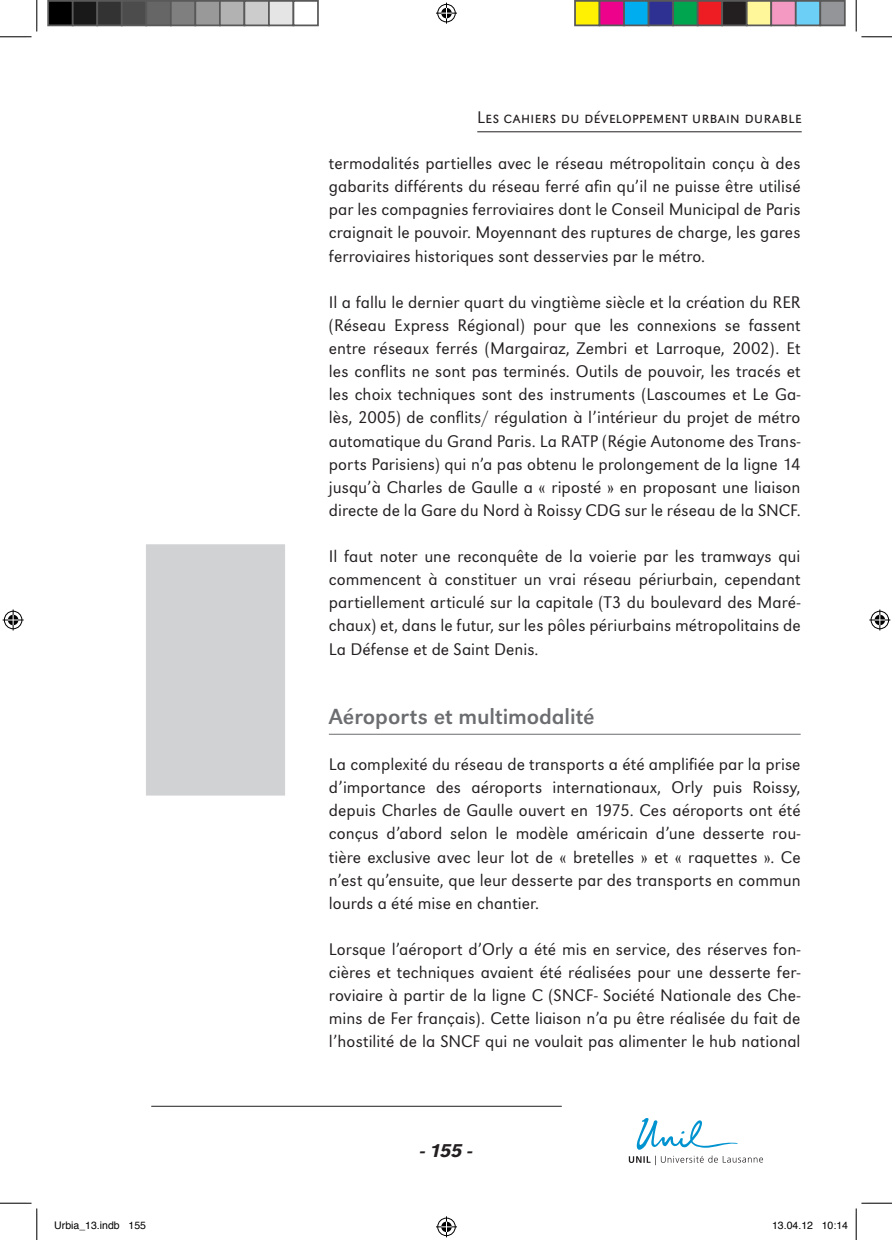
<style>
.page{position:relative;width:893px;height:1240px;background:#fff}
.page>*{position:absolute;margin:0;border:0;box-sizing:border-box;transform-origin:0 0}
.t1{font:22.75px "URW Grotesk T";letter-spacing:-.005em;color:#6c6d70}
.t2{font:italic 500 19.25px "URW Grotesk T";color:#231f20}
.t3{font:300 17.5px/23.1px "URW Grotesk T";letter-spacing:.005em;color:#231f20;text-align:justify}
.t4{font:300 17.5px "URW Grotesk SCT";letter-spacing:.005em;color:#231f20}
.t5{font:10.5px "Helvetica";color:#000}
</style>
<div class="page">
<hr style="left:477px;top:131px;width:324px;height:1px;background:#231f20">
<svg style="left:628px;top:1118px;width:135px;height:48px"></svg>
<div style="left:146px;top:544px;width:139px;height:251px;background:#d1d2d4"></div>
<hr style="left:151px;top:1105px;width:410px;height:1px;background:#231f20">
<hr style="left:329px;top:733px;width:471px;height:1px;background:#6c6d70">
<hr style="left:0;top:36px;width:32px;height:1px;background:#000">
<hr style="left:861px;top:36px;width:30px;height:1px;background:#000">
<hr style="left:0;top:1202px;width:32px;height:1px;background:#000">
<hr style="left:861px;top:1202px;width:30px;height:1px;background:#000">
<hr style="left:36px;top:0;width:1px;height:32px;background:#000">
<hr style="left:36px;top:1208px;width:1px;height:31px;background:#000">
<hr style="left:855px;top:0;width:1px;height:32px;background:#000">
<hr style="left:855px;top:1208px;width:1px;height:31px;background:#000">
<svg style="left:436px;top:3px;width:21px;height:21px"></svg>
<svg style="left:436px;top:1216px;width:21px;height:21px"></svg>
<svg style="left:3px;top:609px;width:21px;height:21px"></svg>
<svg style="left:869px;top:609px;width:20px;height:21px"></svg>
<div style="left:48px;top:1px;width:25px;height:24px;background:#000"></div>
<div style="left:47px;top:0;width:27px;height:26px;border:2px solid #595959"></div>
<div style="left:73px;top:1px;width:24px;height:24px;background:#191919"></div>
<div style="left:72px;top:0;width:26px;height:26px;border:2px solid #595959"></div>
<div style="left:97px;top:1px;width:25px;height:24px;background:#333"></div>
<div style="left:96px;top:0;width:26px;height:26px;border:2px solid #595959"></div>
<div style="left:122px;top:1px;width:24px;height:24px;background:#4c4c4c"></div>
<div style="left:121px;top:0;width:26px;height:26px;border:2px solid #595959"></div>
<div style="left:146px;top:1px;width:25px;height:24px;background:#666"></div>
<div style="left:145px;top:0;width:27px;height:26px;border:2px solid #595959"></div>
<div style="left:171px;top:1px;width:24px;height:24px;background:#7f7f7f"></div>
<div style="left:170px;top:0;width:26px;height:26px;border:2px solid #595959"></div>
<div style="left:195px;top:1px;width:25px;height:24px;background:#999"></div>
<div style="left:194px;top:0;width:26px;height:26px;border:2px solid #595959"></div>
<div style="left:220px;top:1px;width:24px;height:24px;background:#b2b2b2"></div>
<div style="left:219px;top:0;width:26px;height:26px;border:2px solid #595959"></div>
<div style="left:244px;top:1px;width:25px;height:24px;background:#ccc"></div>
<div style="left:243px;top:0;width:27px;height:26px;border:2px solid #595959"></div>
<div style="left:269px;top:1px;width:24px;height:24px;background:#e5e5e5"></div>
<div style="left:268px;top:0;width:26px;height:26px;border:2px solid #595959"></div>
<div style="left:292px;top:0;width:26px;height:26px;border:2px solid #595959"></div>
<div style="left:574px;top:1px;width:25px;height:24px;background:#fff101"></div>
<div style="left:574px;top:0;width:26px;height:26px;border:2px solid #595959"></div>
<div style="left:599px;top:1px;width:24px;height:24px;background:#ed028c"></div>
<div style="left:598px;top:0;width:26px;height:26px;border:2px solid #595959"></div>
<div style="left:623px;top:1px;width:25px;height:24px;background:#00aeef"></div>
<div style="left:623px;top:0;width:26px;height:26px;border:2px solid #595959"></div>
<div style="left:648px;top:1px;width:24px;height:24px;background:#2e3092"></div>
<div style="left:647px;top:0;width:26px;height:26px;border:2px solid #595959"></div>
<div style="left:672px;top:1px;width:25px;height:24px;background:#00a54f"></div>
<div style="left:672px;top:0;width:26px;height:26px;border:2px solid #595959"></div>
<div style="left:697px;top:1px;width:24px;height:24px;background:#ee1d23"></div>
<div style="left:696px;top:0;width:26px;height:26px;border:2px solid #595959"></div>
<div style="left:721px;top:1px;width:25px;height:24px;background:#231f20"></div>
<div style="left:721px;top:0;width:26px;height:26px;border:2px solid #595959"></div>
<div style="left:746px;top:1px;width:24px;height:24px;background:#fff79a"></div>
<div style="left:745px;top:0;width:26px;height:26px;border:2px solid #595959"></div>
<div style="left:770px;top:1px;width:25px;height:24px;background:#f499c2"></div>
<div style="left:770px;top:0;width:26px;height:26px;border:2px solid #595959"></div>
<div style="left:795px;top:1px;width:24px;height:24px;background:#6bcff6"></div>
<div style="left:794px;top:0;width:26px;height:26px;border:2px solid #595959"></div>
<div style="left:819px;top:1px;width:25px;height:24px;background:#939598"></div>
<div style="left:819px;top:0;width:26px;height:26px;border:2px solid #595959"></div>
<p class="t4" style="left:477px;top:107px;width:326px">Les cahiers du développement urbain durable</p>
<p class="t3" style="left:329px;top:151px;width:473px">termodalités partielles avec le réseau métropolitain conçu à des gabarits différents du réseau ferré afin qu’il ne puisse être utilisé par les compagnies ferroviaires dont le Conseil Municipal de Paris craignait le pouvoir. Moyennant des ruptures de charge, les gares ferroviaires historiques sont desservies par le métro.</p>
<p class="t3" style="left:329px;top:290px;width:473px">Il a fallu le dernier quart du vingtième siècle et la création du RER (Réseau Express Régional) pour que les connexions se fassent entre réseaux ferrés (Margairaz, Zembri et Larroque, 2002). Et les conflits ne sont pas terminés. Outils de pouvoir, les tracés et les choix techniques sont des instruments (Lascoumes et Le Ga&shy;lès, 2005) de conflits/ régulation à l’intérieur du projet de métro automatique du Grand Paris. La RATP (Régie Autonome des Trans&shy;ports Parisiens) qui n’a pas obtenu le prolongement de la ligne 14 jusqu’à Charles de Gaulle a « riposté » en proposant une liaison directe de la Gare du Nord à Roissy CDG sur le réseau de la SNCF.</p>
<p class="t3" style="left:329px;top:544px;width:473px">Il faut noter une reconquête de la voierie par les tramways qui commencent à constituer un vrai réseau périurbain, cependant partiellement articulé sur la capitale (T3 du boulevard des Maré&shy;chaux) et, dans le futur, sur les pôles périurbains métropolitains de La Défense et de Saint Denis.</p>
<h1 class="t1" style="left:329px;top:703px;width:267px">Aéroports et multimodalité</h1>
<p class="t3" style="left:329px;top:752px;width:473px">La complexité du réseau de transports a été amplifiée par la prise d’importance des aéroports internationaux, Orly puis Roissy, depuis Charles de Gaulle ouvert en 1975. Ces aéroports ont été conçus d’abord selon le modèle américain d’une desserte rou&shy;tière exclusive avec leur lot de « bretelles » et « raquettes ». Ce n’est qu’ensuite, que leur desserte par des transports en commun lourds a été mise en chantier.</p>
<p class="t3" style="left:329px;top:937px;width:473px">Lorsque l’aéroport d’Orly a été mis en service, des réserves fon&shy;cières et techniques avaient été réalisées pour une desserte fer&shy;roviaire à partir de la ligne C (SNCF- Société Nationale des Che&shy;mins de Fer français). Cette liaison n’a pu être réalisée du fait de l’hostilité de la SNCF qui ne voulait pas alimenter le hub national</p>
<p class="t2" style="left:420px;top:1139px;width:53px">- 155 -</p>
<p class="t5" style="left:54px;top:1221px;width:93px">Urbia_13.indb 155</p>
<p class="t5" style="left:771px;top:1221px;width:77px">13.04.12 10:14</p>
</div>
